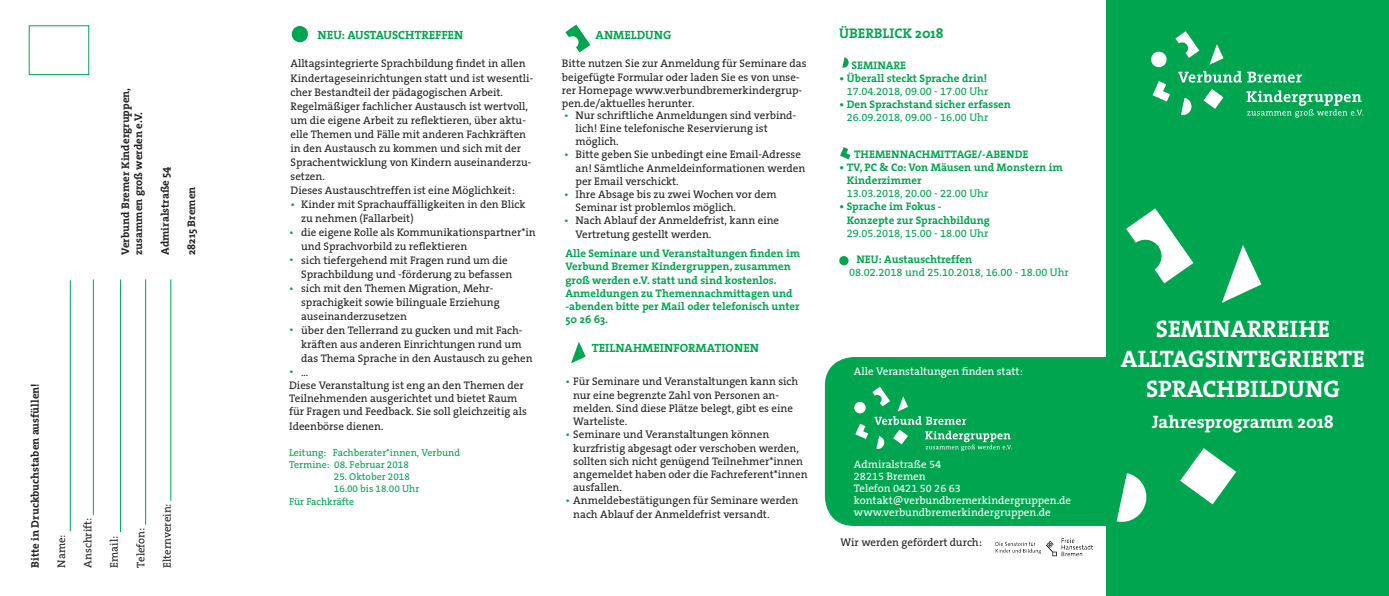
<style>
.page{position:relative;width:1389px;height:596px;background:#fff}
.page>*{position:absolute;margin:0;border:0;box-sizing:border-box;transform-origin:0 0}
.t1{font:700 24px/30px "The Serif";color:#fff;text-align:center}
.t2{font:700 18px "The Serif";color:#fff}
.t3{font:700 14px "The Serif";color:#00a54f}
.t4{font:700 12px "The Serif";color:#00a54f}
.t5{font:11px/13.2px "The Serif B5 Plain";color:#231f20}
.t6{font:700 11px/13.2px "The Serif";color:#00a54f}
.t7{font:11px "The Serif B5 Plain";color:#00a54f}
.t8{font:11px/12px "The Serif B5 Plain";color:#fff}
.t9{font:700 11px/13.2px "The Serif";color:#231f20}
.t10{font:10px/12px "The Serif B5 Plain";color:#00a54f}
.s1{color:#00a54f}
</style>
<div class="page">
<div style="left:1107px;top:0;width:282px;height:595px;background:#00a54f"></div>
<svg style="left:1151px;top:51px;width:16px;height:16px"></svg>
<svg style="left:1153px;top:81px;width:17px;height:20px"></svg>
<svg style="left:1203px;top:89px;width:20px;height:20px"></svg>
<svg style="left:1209px;top:44px;width:15px;height:21px"></svg>
<svg style="left:1175px;top:31px;width:24px;height:27px"></svg>
<svg style="left:1181px;top:98px;width:11px;height:18px"></svg>
<svg style="left:1178px;top:71px;width:124px;height:12px"></svg>
<svg style="left:1247px;top:90px;width:116px;height:28px"></svg>
<svg style="left:1222px;top:245px;width:39px;height:58px"></svg>
<svg style="left:1126px;top:208px;width:67px;height:75px"></svg>
<div style="left:825px;top:357px;width:315px;height:168px;background:#00a54f;border-radius:28px"></div>
<div style="left:825px;top:357px;width:316px;height:168px;border:1px solid #00a54f;border-radius:28px"></div>
<svg style="left:1180px;top:448px;width:56px;height:56px"></svg>
<svg style="left:1117px;top:473px;width:30px;height:51px"></svg>
<svg style="left:855px;top:386px;width:157px;height:64px"></svg>
<img style="left:995px;top:538px;width:98px;height:19px">
<svg style="left:842px;top:57px;width:7px;height:11px"></svg>
<svg style="left:840px;top:147px;width:10px;height:12px"></svg>
<svg style="left:565px;top:25px;width:25px;height:27px"></svg>
<svg style="left:571px;top:342px;width:15px;height:21px"></svg>
<svg style="left:291px;top:26px;width:17px;height:17px"></svg>
<hr style="left:70px;top:280px;width:1px;height:251px;background:#00a54f">
<hr style="left:93px;top:279px;width:1px;height:235px;background:#00a54f">
<hr style="left:120px;top:279px;width:1px;height:252px;background:#00a54f">
<hr style="left:145px;top:279px;width:1px;height:245px;background:#00a54f">
<hr style="left:171px;top:279px;width:1px;height:221px;background:#00a54f">
<div style="left:839px;top:256px;width:10px;height:9px;background:#00a54f;border-radius:50%"></div>
<p class="t9" style="left:119px;top:255px;width:169px;rotate:-90deg">Verbund Bremer Kindergruppen, zusammen groß werden e.V.</p>
<p class="t9" style="left:158px;top:255px;width:90px;rotate:-90deg">Admiralstraße 54</p>
<p class="t9" style="left:185px;top:255px;width:70px;rotate:-90deg">28215 Bremen</p>
<p class="t9" style="left:29px;top:567px;width:186px;rotate:-90deg">Bitte in Druckbuchstaben ausfüllen!</p>
<p class="t5" style="left:55px;top:567px;width:35px;rotate:-90deg">Name:</p>
<p class="t5" style="left:82px;top:567px;width:51px;rotate:-90deg">Anschrift:</p>
<p class="t5" style="left:108px;top:567px;width:33px;rotate:-90deg">Email:</p>
<p class="t5" style="left:134px;top:567px;width:42px;rotate:-90deg">Telefon:</p>
<p class="t5" style="left:161px;top:567px;width:66px;rotate:-90deg">Elternverein:</p>
<p class="t4" style="left:318px;top:27px;width:147px">NEU: AUSTAUSCHTREFFEN</p>
<p class="t5" style="left:291px;top:57px;width:244px;line-height:14px">Alltagsintegrierte Sprachbildung findet in allen Kindertageseinrichtungen statt und ist wesentli&shy;cher Bestandteil der pädagogischen Arbeit.<br>Regelmäßiger fachlicher Austausch ist wertvoll, um die eigene Arbeit zu reflektieren, über aktu&shy;elle Themen und Fälle mit anderen Fachkräften in den Austausch zu kommen und sich mit der Sprachentwicklung von Kindern auseinanderzu&shy;setzen.<br>Dieses Austauschtreffen ist eine Möglichkeit:</p>
<p class="t5" style="left:301px;top:197px;width:236px;line-height:14px">Kinder mit Sprachauffälligkeiten in den Blick zu nehmen (Fallarbeit)<br>die eigene Rolle als Kommunikationspartner*in und Sprachvorbild zu reflektieren<br>sich tiefergehend mit Fragen rund um die Sprachbildung und -förderung zu befassen<br>sich mit den Themen Migration, Mehr&shy;sprachigkeit sowie bilinguale Erziehung auseinanderzusetzen<br>über den Tellerrand zu gucken und mit Fach&shy;kräften aus anderen Einrichtungen rund um das Thema Sprache in den Austausch zu gehen …</p>
<p class="t7" style="left:291px;top:198px;width:6px">•</p>
<p class="t7" style="left:289px;top:226px;width:6px">•</p>
<p class="t7" style="left:289px;top:253px;width:6px">•</p>
<p class="t7" style="left:289px;top:282px;width:6px">•</p>
<p class="t7" style="left:289px;top:323px;width:6px">•</p>
<p class="t7" style="left:289px;top:365px;width:6px">•</p>
<p class="t5" style="left:289px;top:378px;width:239px">Diese Veranstaltung ist eng an den Themen der<br>Teilnehmenden ausgerichtet und bietet Raum für Fragen und Feedback. Sie soll gleichzeitig als</p>
<p class="t5" style="left:289px;top:419px;width:96px">Ideenbörse dienen.</p>
<p class="t10" style="left:289px;top:446px;width:173px">Leitung: Fachberater*innen, Verbund<br>Termine: 08. Februar 2018</p>
<p class="t10" style="left:334px;top:470px;width:87px">25. Oktober 2018<br>16.00 bis 18.00 Uhr</p>
<p class="t10" style="left:289px;top:496px;width:67px">Für Fachkräfte</p>
<p class="t4" style="left:596px;top:27px;width:77px">ANMELDUNG</p>
<p class="t5" style="left:562px;top:57px;width:246px">Bitte nutzen Sie zur Anmeldung für Seminare das beigefügte Formular oder laden Sie es von unse&shy;rer Homepage www.verbundbremerkindergrup&shy;pen.de/aktuelles herunter.</p>
<p class="t5" style="left:576px;top:109px;width:231px">Nur schriftliche Anmeldungen sind verbind&shy;lich! Eine telefonische Reservierung ist möglich.<br>Bitte geben Sie unbedingt eine Email-Adresse an! Sämtliche Anmeldeinformationen werden per Email verschickt.<br>Ihre Absage bis zu zwei Wochen vor dem Seminar ist problemlos möglich.<br>Nach Ablauf der Anmeldefrist, kann eine Vertretung gestellt werden.</p>
<p class="t7" style="left:564px;top:109px;width:6px">•</p>
<p class="t7" style="left:564px;top:148px;width:6px">•</p>
<p class="t7" style="left:564px;top:188px;width:6px">•</p>
<p class="t7" style="left:564px;top:214px;width:6px">•</p>
<p class="t6" style="left:566px;top:247px;width:236px">Alle Seminare und Veranstaltungen finden im Verbund Bremer Kindergruppen, zusammen groß werden e.V. statt und sind kostenlos.<br>Anmeldungen zu Themennachmittagen und -abenden bitte per Mail oder telefonisch unter 50 26 63.</p>
<p class="t4" style="left:592px;top:340px;width:169px">TEILNAHMEINFORMATIONEN</p>
<p class="t5" style="left:573px;top:375px;width:226px;text-indent:-8px"><span class="s1">•</span> Für Seminare und Veranstaltungen kann sich nur eine begrenzte Zahl von Personen an&shy;melden. Sind diese Plätze belegt, gibt es eine Warteliste.</p>
<p class="t5" style="left:573px;top:428px;width:236px;text-indent:-8px"><span class="s1">•</span> Seminare und Veranstaltungen können kurzfristig abgesagt oder verschoben werden, sollten sich nicht genügend Teilnehmer*innen angemeldet haben oder die Fachreferent*innen ausfallen.</p>
<p class="t5" style="left:573px;top:494px;width:227px;text-indent:-8px"><span class="s1">•</span> Anmeldebestätigungen für Seminare werden nach Ablauf der Anmeldefrist versandt.</p>
<p class="t3" style="left:839px;top:24px;width:106px">ÜBERBLICK 2018</p>
<p class="t6" style="left:852px;top:58px;width:56px">SEMINARE</p>
<p class="t6" style="left:840px;top:71px;width:149px">• Überall steckt Sprache drin!</p>
<p class="t7" style="left:847px;top:85px;width:143px">17.04.2018, 09.00 - 17.00 Uhr</p>
<p class="t6" style="left:840px;top:98px;width:173px">• Den Sprachstand sicher erfassen</p>
<p class="t7" style="left:847px;top:112px;width:143px">26.09.2018, 09.00 - 16.00 Uhr</p>
<p class="t6" style="left:854px;top:147px;width:176px">THEMENNACHMITTAGE/-ABENDE</p>
<p class="t6" style="left:847px;top:160px;width:217px;text-indent:-7px">• TV, PC &amp; Co: Von Mäusen und Monstern im<br>Kinderzimmer</p>
<p class="t7" style="left:847px;top:187px;width:143px">13.03.2018, 20.00 - 22.00 Uhr</p>
<p class="t6" style="left:847px;top:200px;width:145px;text-indent:-7px">• Sprache im Fokus -<br>Konzepte zur Sprachbildung</p>
<p class="t7" style="left:847px;top:227px;width:143px">29.05.2018, 15.00 - 18.00 Uhr</p>
<p class="t6" style="left:856px;top:253px;width:117px">NEU: Austauschtreffen</p>
<p class="t7" style="left:849px;top:267px;width:221px">08.02.2018 und 25.10.2018, 16.00 - 18.00 Uhr</p>
<p class="t8" style="left:854px;top:365px;width:170px">Alle Veranstaltungen finden statt:</p>
<p class="t8" style="left:854px;top:458px;width:219px">Admiralstraße 54<br>28215 Bremen<br>Telefon 0421 50 26 63 kontakt@verbundbremerkindergruppen.de www.verbundbremerkindergruppen.de</p>
<p class="t5" style="left:840px;top:535px;width:143px">Wir werden gefördert durch:</p>
<h1 class="t1" style="left:1121px;top:314px;width:246px">SEMINARREIHE<br>ALLTAGSINTEGRIERTE<br>SPRACHBILDUNG</h1>
<h2 class="t2" style="left:1152px;top:409px;width:183px">Jahresprogramm 2018</h2>
</div>
